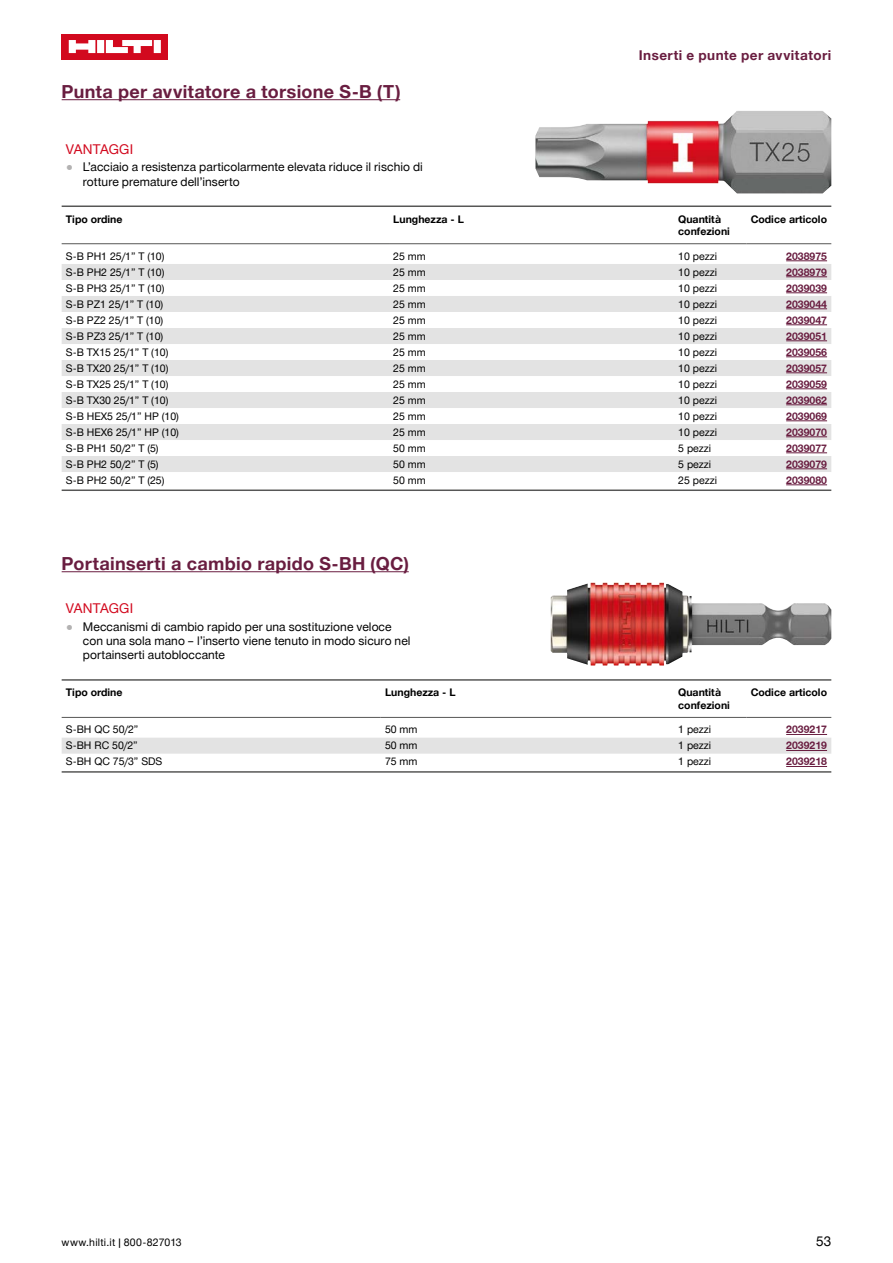
<style>
.page{position:relative;width:893px;height:1263px;background:#fff}
.page>*{position:absolute;margin:0;border:0;box-sizing:border-box;transform-origin:0 0}
.t1{font:700 18px "Hilti";letter-spacing:.015em;color:#691d40}
.t2{font:700 13.5px "Hilti";letter-spacing:.035em;color:#691d40}
.t3{font:13.5px "Hilti";letter-spacing:.015em;color:#d2091e}
.t4{font:13.5px "Hilti";color:#000}
.t5{font:12px/14.4px "Hilti";letter-spacing:.005em;color:#000}
.t6{font:10.5px "Hilti";color:#000}
.t7{font:700 10.5px "Hilti";color:#691d40}
.t8{font:700 10.5px/12.6px "Hilti";color:#000}
.t9{font:10.5px "Hilti";letter-spacing:.02em;color:#000}
.s1{font-size:9px;color:#b3b2b2}
</style>
<div class="page">
<div style="left:62px;top:34px;width:106px;height:25px;background:#d2091e"></div>
<svg style="left:69px;top:40px;width:92px;height:13px"></svg>
<hr style="left:62px;top:205px;width:769px;height:2px;background:#575756">
<hr style="left:62px;top:489px;width:769px;height:2px;background:#575756">
<svg style="left:62px;top:244px;width:769px;height:242px"></svg>
<svg style="left:62px;top:264px;width:769px;height:208px;fill:#e3e3e3"></svg>
<hr style="left:62px;top:243px;width:327px;height:1px;background:#575756">
<hr style="left:389px;top:243px;width:285px;height:1px;background:#575756">
<hr style="left:674px;top:243px;width:72px;height:1px;background:#575756">
<hr style="left:746px;top:243px;width:85px;height:1px;background:#575756">
<hr style="left:786px;top:260px;width:41px;height:1px;background:#691d40">
<hr style="left:786px;top:276px;width:41px;height:1px;background:#691d40">
<hr style="left:786px;top:292px;width:41px;height:1px;background:#691d40">
<hr style="left:786px;top:308px;width:41px;height:1px;background:#691d40">
<hr style="left:786px;top:324px;width:41px;height:1px;background:#691d40">
<hr style="left:786px;top:340px;width:41px;height:1px;background:#691d40">
<hr style="left:786px;top:356px;width:41px;height:1px;background:#691d40">
<hr style="left:786px;top:372px;width:41px;height:1px;background:#691d40">
<hr style="left:786px;top:388px;width:41px;height:1px;background:#691d40">
<hr style="left:786px;top:404px;width:41px;height:1px;background:#691d40">
<hr style="left:786px;top:420px;width:41px;height:1px;background:#691d40">
<hr style="left:786px;top:436px;width:41px;height:1px;background:#691d40">
<hr style="left:786px;top:452px;width:41px;height:1px;background:#691d40">
<hr style="left:786px;top:468px;width:41px;height:1px;background:#691d40">
<hr style="left:786px;top:484px;width:41px;height:1px;background:#691d40">
<hr style="left:62px;top:99px;width:338px;height:1px;background:#691d40">
<img style="left:535px;top:111px;width:296px;height:82px">
<hr style="left:62px;top:679px;width:769px;height:2px;background:#575756">
<hr style="left:62px;top:771px;width:769px;height:2px;background:#575756">
<svg style="left:62px;top:716px;width:769px;height:51px"></svg>
<div style="left:62px;top:738px;width:769px;height:16px;background:#e3e3e3"></div>
<hr style="left:62px;top:717px;width:319px;height:1px;background:#575756">
<hr style="left:381px;top:717px;width:293px;height:1px;background:#575756">
<hr style="left:674px;top:717px;width:72px;height:1px;background:#575756">
<hr style="left:746px;top:717px;width:85px;height:1px;background:#575756">
<hr style="left:786px;top:734px;width:41px;height:1px;background:#691d40">
<hr style="left:786px;top:750px;width:41px;height:1px;background:#691d40">
<hr style="left:786px;top:766px;width:41px;height:1px;background:#691d40">
<hr style="left:62px;top:571px;width:347px;height:1px;background:#691d40">
<img style="left:551px;top:583px;width:280px;height:82px">
<h1 class="t1" style="left:62px;top:79px;width:340px">Punta per avvitatore a torsione S-B (T)</h1>
<p class="t3" style="left:66px;top:140px;width:69px">VANTAGGI</p>
<p class="t5" style="left:83px;top:160px;width:341px;text-indent:-17px"><span class="s1">●</span> L’acciaio a resistenza particolarmente elevata riduce il rischio di rotture premature dell’inserto</p>
<p class="t2" style="left:639px;top:45px;width:194px">Inserti e punte per avvitatori</p>
<p class="t8" style="left:66px;top:212px;width:58px">Tipo ordine</p>
<p class="t8" style="left:393px;top:212px;width:72px">Lunghezza - L</p>
<p class="t8" style="left:678px;top:212px;width:53px">Quantità confezioni</p>
<p class="t8" style="left:751px;top:212px;width:78px">Codice articolo</p>
<p class="t6" style="left:66px;top:249px;width:100px">S-B PH1 25/1” T (10)</p>
<p class="t6" style="left:393px;top:249px;width:34px">25 mm</p>
<p class="t6" style="left:678px;top:249px;width:40px">10 pezzi</p>
<p class="t7" style="left:786px;top:249px;width:42px">2038975</p>
<p class="t6" style="left:66px;top:265px;width:100px">S-B PH2 25/1” T (10)</p>
<p class="t6" style="left:393px;top:265px;width:34px">25 mm</p>
<p class="t6" style="left:678px;top:265px;width:40px">10 pezzi</p>
<p class="t7" style="left:786px;top:265px;width:42px">2038979</p>
<p class="t6" style="left:66px;top:281px;width:100px">S-B PH3 25/1” T (10)</p>
<p class="t6" style="left:393px;top:281px;width:34px">25 mm</p>
<p class="t6" style="left:678px;top:281px;width:40px">10 pezzi</p>
<p class="t7" style="left:786px;top:281px;width:42px">2039039</p>
<p class="t6" style="left:66px;top:297px;width:99px">S-B PZ1 25/1” T (10)</p>
<p class="t6" style="left:393px;top:297px;width:34px">25 mm</p>
<p class="t6" style="left:678px;top:297px;width:40px">10 pezzi</p>
<p class="t7" style="left:786px;top:297px;width:42px">2039044</p>
<p class="t6" style="left:66px;top:313px;width:99px">S-B PZ2 25/1” T (10)</p>
<p class="t6" style="left:393px;top:313px;width:34px">25 mm</p>
<p class="t6" style="left:678px;top:313px;width:40px">10 pezzi</p>
<p class="t7" style="left:786px;top:313px;width:42px">2039047</p>
<p class="t6" style="left:66px;top:329px;width:99px">S-B PZ3 25/1” T (10)</p>
<p class="t6" style="left:393px;top:329px;width:34px">25 mm</p>
<p class="t6" style="left:678px;top:329px;width:40px">10 pezzi</p>
<p class="t7" style="left:786px;top:329px;width:42px">2039051</p>
<p class="t6" style="left:66px;top:345px;width:104px">S-B TX15 25/1” T (10)</p>
<p class="t6" style="left:393px;top:345px;width:34px">25 mm</p>
<p class="t6" style="left:678px;top:345px;width:40px">10 pezzi</p>
<p class="t7" style="left:786px;top:345px;width:42px">2039056</p>
<p class="t6" style="left:66px;top:361px;width:104px">S-B TX20 25/1” T (10)</p>
<p class="t6" style="left:393px;top:361px;width:34px">25 mm</p>
<p class="t6" style="left:678px;top:361px;width:40px">10 pezzi</p>
<p class="t7" style="left:786px;top:361px;width:42px">2039057</p>
<p class="t6" style="left:66px;top:377px;width:104px">S-B TX25 25/1” T (10)</p>
<p class="t6" style="left:393px;top:377px;width:34px">25 mm</p>
<p class="t6" style="left:678px;top:377px;width:40px">10 pezzi</p>
<p class="t7" style="left:786px;top:377px;width:42px">2039059</p>
<p class="t6" style="left:66px;top:393px;width:104px">S-B TX30 25/1” T (10)</p>
<p class="t6" style="left:393px;top:393px;width:34px">25 mm</p>
<p class="t6" style="left:678px;top:393px;width:40px">10 pezzi</p>
<p class="t7" style="left:786px;top:393px;width:42px">2039062</p>
<p class="t6" style="left:66px;top:409px;width:114px">S-B HEX5 25/1” HP (10)</p>
<p class="t6" style="left:393px;top:409px;width:34px">25 mm</p>
<p class="t6" style="left:678px;top:409px;width:40px">10 pezzi</p>
<p class="t7" style="left:786px;top:409px;width:42px">2039069</p>
<p class="t6" style="left:66px;top:425px;width:114px">S-B HEX6 25/1” HP (10)</p>
<p class="t6" style="left:393px;top:425px;width:34px">25 mm</p>
<p class="t6" style="left:678px;top:425px;width:40px">10 pezzi</p>
<p class="t7" style="left:786px;top:425px;width:42px">2039070</p>
<p class="t6" style="left:66px;top:441px;width:94px">S-B PH1 50/2” T (5)</p>
<p class="t6" style="left:393px;top:441px;width:34px">50 mm</p>
<p class="t6" style="left:678px;top:441px;width:35px">5 pezzi</p>
<p class="t7" style="left:786px;top:441px;width:42px">2039077</p>
<p class="t6" style="left:66px;top:457px;width:94px">S-B PH2 50/2” T (5)</p>
<p class="t6" style="left:393px;top:457px;width:34px">50 mm</p>
<p class="t6" style="left:678px;top:457px;width:35px">5 pezzi</p>
<p class="t7" style="left:786px;top:457px;width:42px">2039079</p>
<p class="t6" style="left:66px;top:473px;width:100px">S-B PH2 50/2” T (25)</p>
<p class="t6" style="left:393px;top:473px;width:34px">50 mm</p>
<p class="t6" style="left:678px;top:473px;width:40px">25 pezzi</p>
<p class="t7" style="left:786px;top:473px;width:42px">2039080</p>
<h1 class="t1" style="left:62px;top:551px;width:348px">Portainserti a cambio rapido S-BH (QC)</h1>
<p class="t3" style="left:66px;top:599px;width:69px">VANTAGGI</p>
<p class="t5" style="left:83px;top:619px;width:329px;text-indent:-17px"><span class="s1">●</span> Meccanismi di cambio rapido per una sostituzione veloce con una sola mano – l’inserto viene tenuto in modo sicuro nel portainserti autobloccante</p>
<p class="t8" style="left:66px;top:686px;width:58px">Tipo ordine</p>
<p class="t8" style="left:385px;top:686px;width:72px">Lunghezza - L</p>
<p class="t8" style="left:678px;top:686px;width:53px">Quantità confezioni</p>
<p class="t8" style="left:751px;top:686px;width:78px">Codice articolo</p>
<p class="t6" style="left:66px;top:722px;width:74px">S-BH QC 50/2”</p>
<p class="t6" style="left:385px;top:722px;width:34px">50 mm</p>
<p class="t6" style="left:678px;top:722px;width:35px">1 pezzi</p>
<p class="t7" style="left:786px;top:722px;width:42px">2039217</p>
<p class="t6" style="left:66px;top:738px;width:73px">S-BH RC 50/2”</p>
<p class="t6" style="left:385px;top:738px;width:34px">50 mm</p>
<p class="t6" style="left:678px;top:738px;width:35px">1 pezzi</p>
<p class="t7" style="left:786px;top:738px;width:42px">2039219</p>
<p class="t6" style="left:66px;top:754px;width:98px">S-BH QC 75/3” SDS</p>
<p class="t6" style="left:385px;top:754px;width:34px">75 mm</p>
<p class="t6" style="left:678px;top:754px;width:35px">1 pezzi</p>
<p class="t7" style="left:786px;top:754px;width:42px">2039218</p>
<p class="t9" style="left:62px;top:1235px;width:122px">www.hilti.it | 800-827013</p>
<p class="t4" style="left:816px;top:1231px;width:17px">53</p>
</div>
